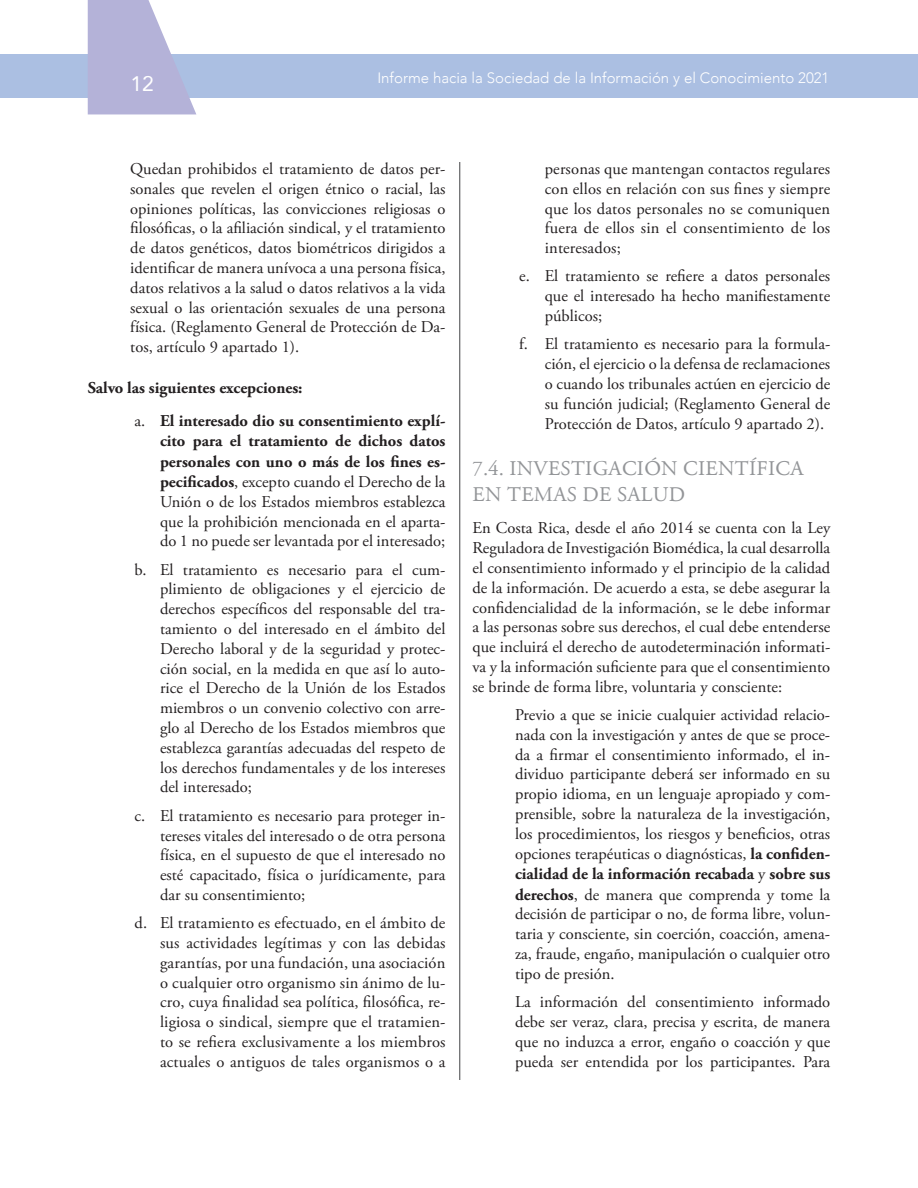
<style>
.page{position:relative;width:918px;height:1188px;background:#fff}
.page>*{position:absolute;margin:0;border:0;box-sizing:border-box;transform-origin:0 0}
.t1{font:21px/25.5px "Adobe Garamond";letter-spacing:.015em;color:#939598}
.t2{font:21px "Avenir";color:#fff}
.t3{font:16.5px/19.8px "Adobe Garamond Pro";color:#231f20;text-align:justify}
.t4{font:700 16.5px/33px "Adobe Garamond Pro";color:#231f20}
.t5{font:300 15px "Avenir";color:#fff}
.s1{font-weight:400}
.s2{font-weight:700}
</style>
<div class="page">
<hr style="left:459px;top:162px;width:1px;height:918px;background:#57585a">
<div style="left:0;top:54px;width:918px;height:43px;background:#abbfe2"></div>
<svg style="left:88px;top:0;width:108px;height:114px"></svg>
<p class="t2" style="left:130px;top:67px;width:25px">12</p>
<p class="t5" style="left:377px;top:69px;width:454px">Informe hacia la Sociedad de la Información y el Conocimiento 2021</p>
<p class="t3" style="left:130px;top:159px;width:317px">Quedan prohibidos el tratamiento de datos per&shy;sonales que revelen el origen étnico o racial, las opiniones políticas, las convicciones religiosas o filosóficas, o la afiliación sindical, y el tratamiento de datos genéticos, datos biométricos dirigidos a identificar de manera unívoca a una persona física, datos relativos a la salud o datos relativos a la vida sexual o las orientación sexuales de una persona física. (Reglamento General de Protección de Da&shy;tos, artículo 9 apartado 1).</p>
<p class="t4" style="left:135px;top:372px;width:313px;text-indent:-47px">Salvo las siguientes excepciones:<br><span class="s1">a.</span> El interesado dio su consentimiento explí-</p>
<p class="t3" style="left:160px;top:432px;width:287px"><span class="s2">cito para el tratamiento de dichos datos personales con uno o más de los fines es&shy;pecificados</span>, excepto cuando el Derecho de la Unión o de los Estados miembros establezca que la prohibición mencionada en el aparta&shy;do 1 no puede ser levantada por el interesado;</p>
<p class="t3" style="left:160px;top:560px;width:287px;text-indent:-26px">b. El tratamiento es necesario para el cum&shy;plimiento de obligaciones y el ejercicio de derechos específicos del responsable del tra&shy;tamiento o del interesado en el ámbito del Derecho laboral y de la seguridad y protec&shy;ción social, en la medida en que así lo auto&shy;rice el Derecho de la Unión de los Estados miembros o un convenio colectivo con arre&shy;glo al Derecho de los Estados miembros que establezca garantías adecuadas del respeto de los derechos fundamentales y de los intereses del interesado;</p>
<p class="t3" style="left:160px;top:806px;width:287px;text-indent:-26px">c. El tratamiento es necesario para proteger in&shy;tereses vitales del interesado o de otra persona física, en el supuesto de que el interesado no esté capacitado, física o jurídicamente, para dar su consentimiento;</p>
<p class="t3" style="left:160px;top:914px;width:287px;text-indent:-26px">d. El tratamiento es efectuado, en el ámbito de sus actividades legítimas y con las debidas garantías, por una fundación, una asociación o cualquier otro organismo sin ánimo de lu&shy;cro, cuya finalidad sea política, filosófica, re&shy;ligiosa o sindical, siempre que el tratamien&shy;to se refiera exclusivamente a los miembros actuales o antiguos de tales organismos o a</p>
<p class="t3" style="left:545px;top:159px;width:287px">personas que mantengan contactos regulares con ellos en relación con sus fines y siempre que los datos personales no se comuniquen fuera de ellos sin el consentimiento de los interesados;</p>
<p class="t3" style="left:545px;top:267px;width:287px;text-indent:-26px">e. El tratamiento se refiere a datos personales que el interesado ha hecho manifiestamente públicos;</p>
<p class="t3" style="left:545px;top:335px;width:287px;text-indent:-26px">f. El tratamiento es necesario para la formula&shy;ción, el ejercicio o la defensa de reclamaciones o cuando los tribunales actúen en ejercicio de su función judicial; (Reglamento General de Protección de Datos, artículo 9 apartado 2).</p>
<p class="t1" style="left:472px;top:456px;width:332px">7.4. INVESTIGACIÓN CIENTÍFICA<br>EN TEMAS DE SALUD</p>
<p class="t3" style="left:472px;top:519px;width:359px">En Costa Rica, desde el año 2014 se cuenta con la Ley Reguladora de Investigación Biomédica, la cual desarrolla el consentimiento informado y el principio de la calidad de la información. De acuerdo a esta, se debe asegurar la confidencialidad de la información, se le debe informar a las personas sobre sus derechos, el cual debe entenderse que incluirá el derecho de autodeterminación informati&shy;va y la información suficiente para que el consentimiento se brinde de forma libre, voluntaria y consciente:</p>
<p class="t3" style="left:515px;top:705px;width:317px">Previo a que se inicie cualquier actividad relacio&shy;nada con la investigación y antes de que se proce&shy;da a firmar el consentimiento informado, el in&shy;dividuo participante deberá ser informado en su propio idioma, en un lenguaje apropiado y com&shy;prensible, sobre la naturaleza de la investigación, los procedimientos, los riesgos y beneficios, otras opciones terapéuticas o diagnósticas, <span class="s2">la confiden&shy;cialidad de la información recabada</span> y <span class="s2">sobre sus derechos</span>, de manera que comprenda y tome la decisión de participar o no, de forma libre, volun&shy;taria y consciente, sin coerción, coacción, amena&shy;za, fraude, engaño, manipulación o cualquier otro tipo de presión.</p>
<p class="t3" style="left:515px;top:993px;width:317px">La información del consentimiento informado debe ser veraz, clara, precisa y escrita, de manera que no induzca a error, engaño o coacción y que pueda ser entendida por los participantes. Para</p>
</div>
